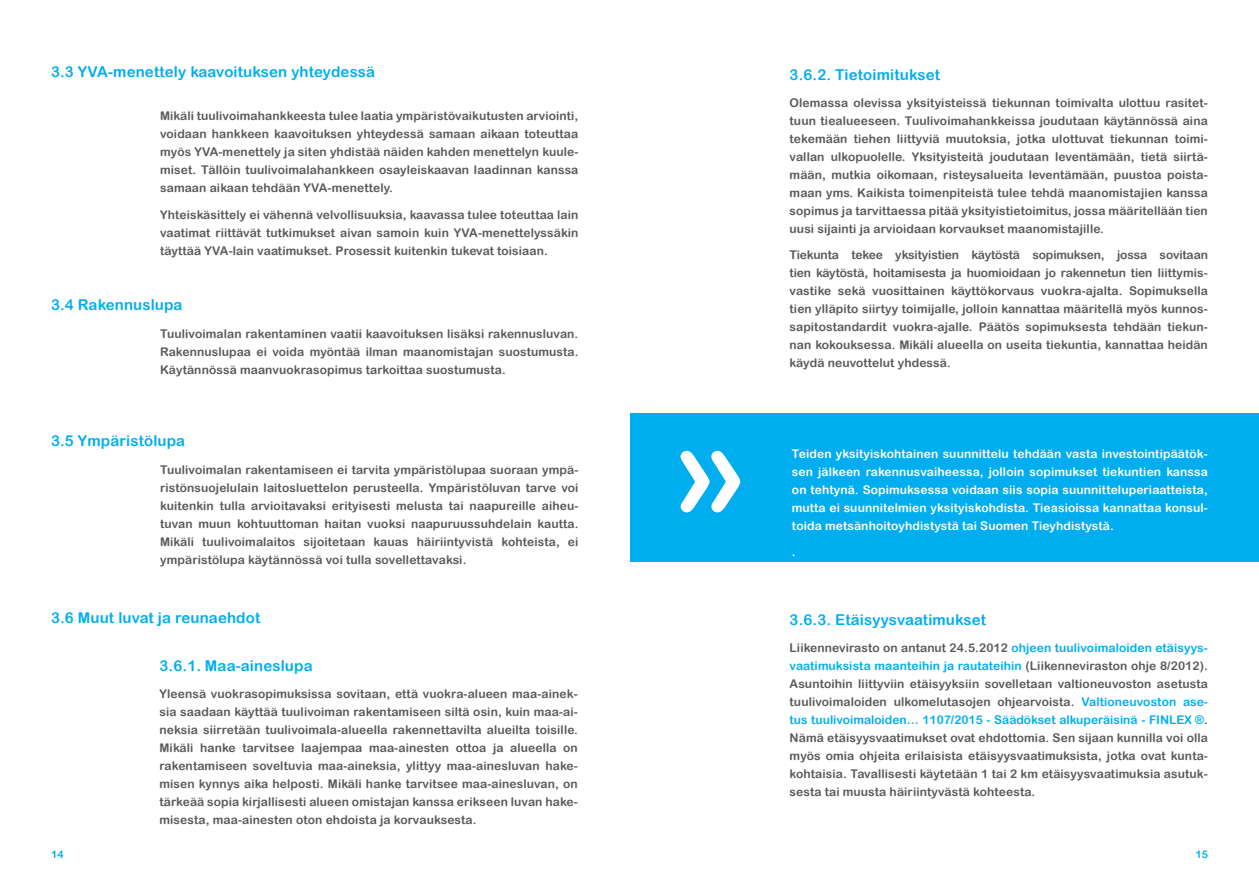
<style>
.page{position:relative;width:1259px;height:893px;background:#fff}
.page>*{position:absolute;margin:0;border:0;box-sizing:border-box;transform-origin:0 0}
.t1{font:15px "Arial Rounded MT Bold";letter-spacing:.01em;color:#00aeef}
.t2{font:12px/18px "Arial Rounded MT Bold";letter-spacing:.01em;color:#58595b;text-align:justify}
.t3{font:12px/18px "Arial Rounded MT Bold";letter-spacing:.01em;color:#fff;text-align:justify}
.t4{font:10.5px "Arial Rounded MT Bold";color:#00aeef}
.s1{color:#00aeef}
</style>
<div class="page">
<div style="left:630px;top:413px;width:628px;height:148px;background:#00aeef"></div>
<svg style="left:680px;top:451px;width:60px;height:61px"></svg>
<p class="t1" style="left:51px;top:63px;width:326px">3.3 YVA-menettely kaavoituksen yhteydessä</p>
<p class="t2" style="left:160px;top:107px;width:420px">Mikäli tuulivoimahankkeesta tulee laatia ympäristövaikutusten arviointi, voidaan hankkeen kaavoituksen yhteydessä samaan aikaan toteuttaa myös YVA-menettely ja siten yhdistää näiden kahden menettelyn kuule&shy;miset. Tällöin tuulivoimalahankkeen osayleiskaavan laadinnan kanssa samaan aikaan tehdään YVA-menettely.</p>
<p class="t2" style="left:160px;top:205px;width:420px">Yhteiskäsittely ei vähennä velvollisuuksia, kaavassa tulee toteuttaa lain vaatimat riittävät tutkimukset aivan samoin kuin YVA-menettelyssäkin täyttää YVA-lain vaatimukset. Prosessit kuitenkin tukevat toisiaan.</p>
<p class="t1" style="left:51px;top:295px;width:133px">3.4 Rakennuslupa</p>
<p class="t2" style="left:160px;top:324px;width:420px">Tuulivoimalan rakentaminen vaatii kaavoituksen lisäksi rakennusluvan.<br>Rakennuslupaa ei voida myöntää ilman maanomistajan suostumusta.<br>Käytännössä maanvuokrasopimus tarkoittaa suostumusta.</p>
<p class="t1" style="left:51px;top:431px;width:136px">3.5 Ympäristölupa</p>
<p class="t2" style="left:160px;top:460px;width:420px">Tuulivoimalan rakentamiseen ei tarvita ympäristölupaa suoraan ympä&shy;ristönsuojelulain laitosluettelon perusteella. Ympäristöluvan tarve voi kuitenkin tulla arvioitavaksi erityisesti melusta tai naapureille aiheu&shy;tuvan muun kohtuuttoman haitan vuoksi naapuruussuhdelain kautta.<br>Mikäli tuulivoimalaitos sijoitetaan kauas häiriintyvistä kohteista, ei ympäristölupa käytännössä voi tulla sovellettavaksi.</p>
<p class="t1" style="left:51px;top:609px;width:211px">3.6 Muut luvat ja reunaehdot</p>
<p class="t1" style="left:159px;top:657px;width:155px">3.6.1. Maa-aineslupa</p>
<p class="t2" style="left:159px;top:684px;width:420px">Yleensä vuokrasopimuksissa sovitaan, että vuokra-alueen maa-ainek&shy;sia saadaan käyttää tuulivoiman rakentamiseen siltä osin, kuin maa-ai&shy;neksia siirretään tuulivoimala-alueella rakennettavilta alueilta toisille.<br>Mikäli hanke tarvitsee laajempaa maa-ainesten ottoa ja alueella on rakentamiseen soveltuvia maa-aineksia, ylittyy maa-ainesluvan hake&shy;misen kynnys aika helposti. Mikäli hanke tarvitsee maa-ainesluvan, on tärkeää sopia kirjallisesti alueen omistajan kanssa erikseen luvan hake&shy;misesta, maa-ainesten oton ehdoista ja korvauksesta.</p>
<p class="t1" style="left:789px;top:66px;width:152px">3.6.2. Tietoimitukset</p>
<p class="t2" style="left:789px;top:93px;width:420px">Olemassa olevissa yksityisteissä tiekunnan toimivalta ulottuu rasitet&shy;tuun tiealueeseen. Tuulivoimahankkeissa joudutaan käytännössä aina tekemään tiehen liittyviä muutoksia, jotka ulottuvat tiekunnan toimi&shy;vallan ulkopuolelle. Yksityisteitä joudutaan leventämään, tietä siirtä&shy;mään, mutkia oikomaan, risteysalueita leventämään, puustoa poista&shy;maan yms. Kaikista toimenpiteistä tulee tehdä maanomistajien kanssa sopimus ja tarvittaessa pitää yksityistietoimitus, jossa määritellään tien uusi sijainti ja arvioidaan korvaukset maanomistajille.</p>
<p class="t2" style="left:789px;top:246px;width:420px">Tiekunta tekee yksityistien käytöstä sopimuksen, jossa sovitaan tien käytöstä, hoitamisesta ja huomioidaan jo rakennetun tien liittymis&shy;vastike sekä vuosittainen käyttökorvaus vuokra-ajalta. Sopimuksella tien ylläpito siirtyy toimijalle, jolloin kannattaa määritellä myös kunnos&shy;sapitostandardit vuokra-ajalle. Päätös sopimuksesta tehdään tiekun&shy;nan kokouksessa. Mikäli alueella on useita tiekuntia, kannattaa heidän käydä neuvottelut yhdessä.</p>
<p class="t3" style="left:792px;top:444px;width:417px">Teiden yksityiskohtainen suunnittelu tehdään vasta investointipäätök&shy;sen jälkeen rakennusvaiheessa, jolloin sopimukset tiekuntien kanssa on tehtynä. Sopimuksessa voidaan siis sopia suunnitteluperiaatteista, mutta ei suunnitelmien yksityiskohdista. Tieasioissa kannattaa konsul&shy;toida metsänhoitoyhdistystä tai Suomen Tieyhdistystä.</p>
<p class="t3" style="left:792px;top:543px;width:5px">.</p>
<p class="t1" style="left:789px;top:611px;width:198px">3.6.3. Etäisyysvaatimukset</p>
<p class="t2" style="left:789px;top:638px;width:420px">Liikennevirasto on antanut 24.5.2012 <span class="s1">ohjeen tuulivoimaloiden etäisyys&shy;vaatimuksista maanteihin ja rautateihin</span> (Liikenneviraston ohje 8/2012).<br>Asuntoihin liittyviin etäisyyksiin sovelletaan valtioneuvoston asetusta tuulivoimaloiden ulkomelutasojen ohjearvoista. <span class="s1">Valtioneuvoston ase&shy;tus tuulivoimaloiden… 1107/2015 - Säädökset alkuperäisinä - FINLEX ®</span>.<br>Nämä etäisyysvaatimukset ovat ehdottomia. Sen sijaan kunnilla voi olla myös omia ohjeita erilaisista etäisyysvaatimuksista, jotka ovat kunta&shy;kohtaisia. Tavallisesti käytetään 1 tai 2 km etäisyysvaatimuksia asutuk&shy;sesta tai muusta häiriintyvästä kohteesta.</p>
<p class="t4" style="left:51px;top:848px;width:14px">14</p>
<p class="t4" style="left:1195px;top:848px;width:14px">15</p>
</div>
